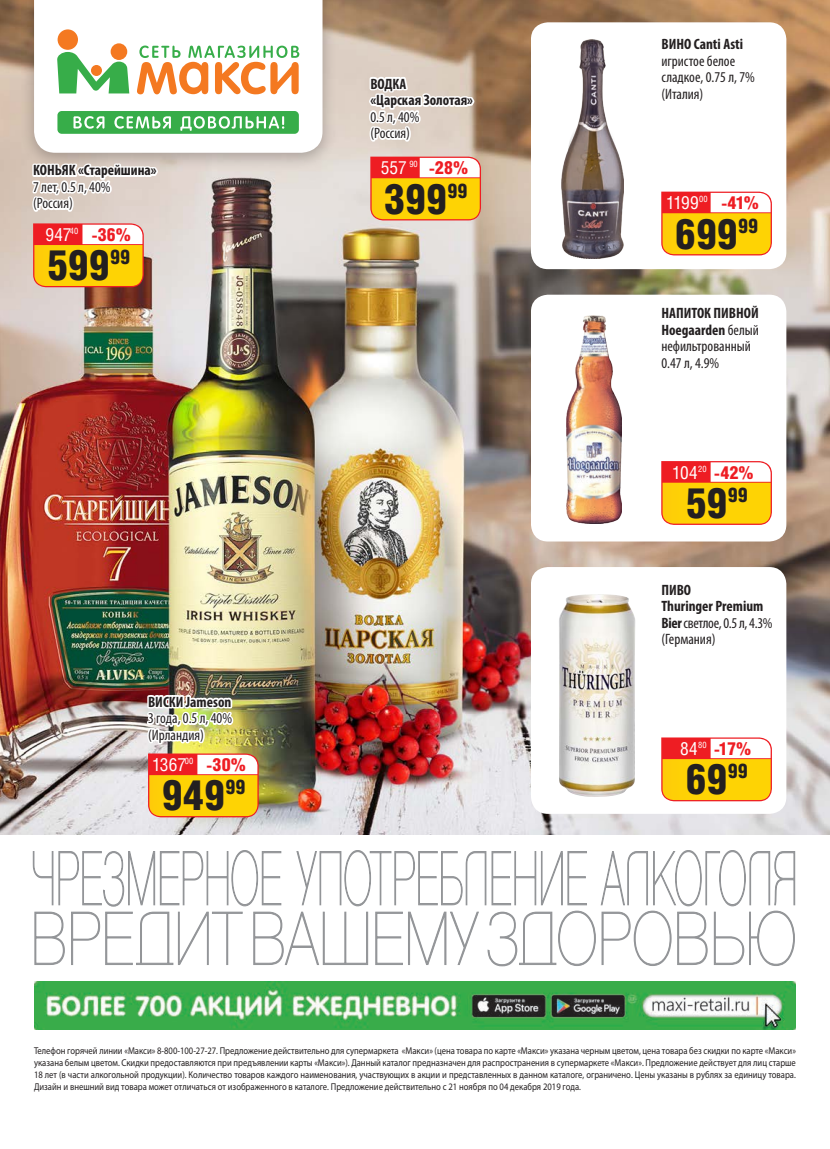
<style>
.page{position:relative;width:830px;height:1149px;background:#fff}
.page>*{position:absolute;margin:0;border:0;box-sizing:border-box;transform-origin:0 0}
.ЦЕННИК{font:900 42px "Helios Cond";letter-spacing:-.005em;color:#231f20}
.ЦЕННИК-2{font:900 18px "Helios Cond";letter-spacing:.005em;color:#ee1d23}
.ЦЕННИК-3{font:18px "Helios Cond C";letter-spacing:-.005em;color:#fff}
.наименование_болд_ка{font:700 condensed 15px/16.5px "Myriad Pro";color:#231f20;text-align:justify}
.наименование_болд_ка-2{font:condensed 15px "Myriad Pro";color:#231f20}
.наименование_болд_ка-3{font:condensed 15px/16.5px "Myriad Pro";letter-spacing:-.02em;color:#231f20}
._01_name{font:condensed 15px "Myriad Pro";color:#231f20}
._01_name-2{font:700 condensed 15px "Myriad Pro";color:#231f20}
.t1{font:9.9px/12px "Myriad Pro";color:#231f20;text-align:justify;scale:.87 1}
.s1{font-weight:400}
.s2{font-family:"Helios Cond C";font-weight:400;color:#fff}
.s3{font-weight:700}
</style>
<div class="page">
<img style="left:0;top:0;width:829px;height:833px">
<div style="left:20px;top:0;width:316px;height:171px;background:#231f20;opacity:.3"></div>
<svg style="left:34px;top:0;width:288px;height:153px"></svg>
<div style="left:58px;top:29px;width:20px;height:21px;background:#f47921;border-radius:50%"></div>
<div style="left:111px;top:43px;width:16px;height:17px;background:#f47921;border-radius:50%"></div>
<svg style="left:137px;top:46px;width:162px;height:48px"></svg>
<svg style="left:57px;top:52px;width:72px;height:41px"></svg>
<div style="left:57px;top:111px;width:242px;height:23px;background:#37ad49;border-radius:4px"></div>
<svg style="left:180px;top:116px;width:104px;height:15px"></svg>
<div style="left:530px;top:22px;width:256px;height:247px;background:#fff;border-radius:17px"></div>
<div style="left:530px;top:294px;width:256px;height:247px;background:#fff;border-radius:17px"></div>
<svg style="left:530px;top:567px;width:256px;height:246px"></svg>
<svg style="left:366px;top:31px;width:115px;height:189px"></svg>
<svg style="left:661px;top:191px;width:110px;height:64px"></svg>
<svg style="left:661px;top:737px;width:110px;height:64px"></svg>
<img style="left:144px;top:654px;width:114px;height:163px">
<svg style="left:35px;top:910px;width:759px;height:55px"></svg>
<svg style="left:33px;top:850px;width:761px;height:56px"></svg>
<img style="left:561px;top:39px;width:62px;height:220px">
<svg style="left:29px;top:116px;width:142px;height:171px"></svg>
<img style="left:566px;top:315px;width:55px;height:208px">
<svg style="left:661px;top:461px;width:110px;height:63px"></svg>
<img style="left:558px;top:594px;width:40px;height:188px">
<img style="left:34px;top:981px;width:761px;height:48px">
<p class="наименование_болд_ка" style="left:33px;top:162px;width:125px">КОНЬЯК «Старейшина»</p>
<p class="наименование_болд_ка-2" style="left:33px;top:178px;width:79px">7 лет, 0.5 л, 40%</p>
<p class="наименование_болд_ка-2" style="left:33px;top:194px;width:41px">(Россия)</p>
<p class="ЦЕННИК" style="left:47px;top:241px;width:85px">599<sup>99</sup></p>
<p class="ЦЕННИК-3" style="left:45px;top:224px;width:34px">947<sup>40</sup></p>
<p class="ЦЕННИК-2" style="left:92px;top:224px;width:40px">-36%</p>
<p class="наименование_болд_ка" style="left:370px;top:75px;width:37px">ВОДКА</p>
<p class="наименование_болд_ка" style="left:370px;top:92px;width:104px">«Царская Золотая»</p>
<p class="наименование_болд_ка-2" style="left:370px;top:108px;width:51px">0.5 л, 40%</p>
<p class="наименование_болд_ка-2" style="left:370px;top:124px;width:41px">(Россия)</p>
<p class="ЦЕННИК-3" style="left:380px;top:157px;width:38px">557 <sup>90</sup></p>
<p class="ЦЕННИК-2" style="left:429px;top:157px;width:40px">-28%</p>
<p class="ЦЕННИК" style="left:384px;top:174px;width:85px">399<sup>99</sup></p>
<p class="_01_name-2" style="left:148px;top:692px;width:85px">ВИСКИ Jameson</p>
<p class="_01_name" style="left:148px;top:709px;width:85px">3 года, 0.5 л, 40%</p>
<p class="_01_name" style="left:148px;top:725px;width:57px">(Ирландия)</p>
<p class="ЦЕННИК" style="left:162px;top:771px;width:85px">949<sup>99</sup></p>
<p class="ЦЕННИК-3" style="left:152px;top:753px;width:43px">1367<sup>00</sup></p>
<p class="ЦЕННИК-2" style="left:206px;top:754px;width:40px">-30%</p>
<p class="наименование_болд_ка" style="left:661px;top:36px;width:83px">ВИНО Canti Asti</p>
<p class="наименование_болд_ка-2" style="left:661px;top:52px;width:75px">игристое белое</p>
<p class="наименование_болд_ка-2" style="left:661px;top:68px;width:95px">сладкое, 0.75 л, 7%</p>
<p class="наименование_болд_ка-2" style="left:661px;top:85px;width:43px">(Италия)</p>
<p class="ЦЕННИК-3" style="left:665px;top:192px;width:43px">1199<sup>00</sup></p>
<p class="ЦЕННИК-2" style="left:721px;top:192px;width:39px">-41%</p>
<p class="ЦЕННИК" style="left:675px;top:209px;width:84px">699<sup>99</sup></p>
<p class="наименование_болд_ка" style="left:661px;top:304px;width:99px">НАПИТОК ПИВНОЙ Hoegaarden <span class="s1">белый нефильтрованный</span></p>
<p class="наименование_болд_ка-2" style="left:661px;top:354px;width:59px">0.47 л, 4.9%</p>
<p class="ЦЕННИК-2" style="left:672px;top:462px;width:82px"><span class="s2">104</span><sup>20</sup> -42%</p>
<p class="ЦЕННИК" style="left:685px;top:479px;width:64px">59<sup>99</sup></p>
<p class="наименование_болд_ка" style="left:661px;top:581px;width:31px">ПИВО</p>
<p class="наименование_болд_ка-3" style="left:661px;top:597px;width:112px"><span class="s3">Thuringer Premium<br>Bier</span> светлое, 0.5 л, 4.3% (Германия)</p>
<p class="ЦЕННИК-2" style="left:679px;top:738px;width:72px"><span class="s2">84</span><sup>80</sup> -17%</p>
<p class="ЦЕННИК" style="left:685px;top:755px;width:64px">69<sup>99</sup></p>
<p class="t1" style="left:34px;top:1044px;width:876px">Телефон горячей линии «Макси» 8-800-100-27-27. Предложение действительно для супермаркета «Макси» (цена товара по карте «Макси» указана черным цветом, цена товара без скидки по карте «Макси» указана белым цветом. Скидки предоставляются при предъявлении карты «Макси»). Данный каталог предназначен для распространения в супермаркете «Макси». Предложение действует для лиц старше 18 лет (в части алкогольной продукции). Количество товаров каждого наименования, участвующих в акции и представленных в данном каталоге, ограничено. Цены указаны в рублях за единицу товара.<br>Дизайн и внешний вид товара может отличаться от изображенного в каталоге. Предложение действительно с 21 ноября по 04 декабря 2019 года.</p>
</div>
